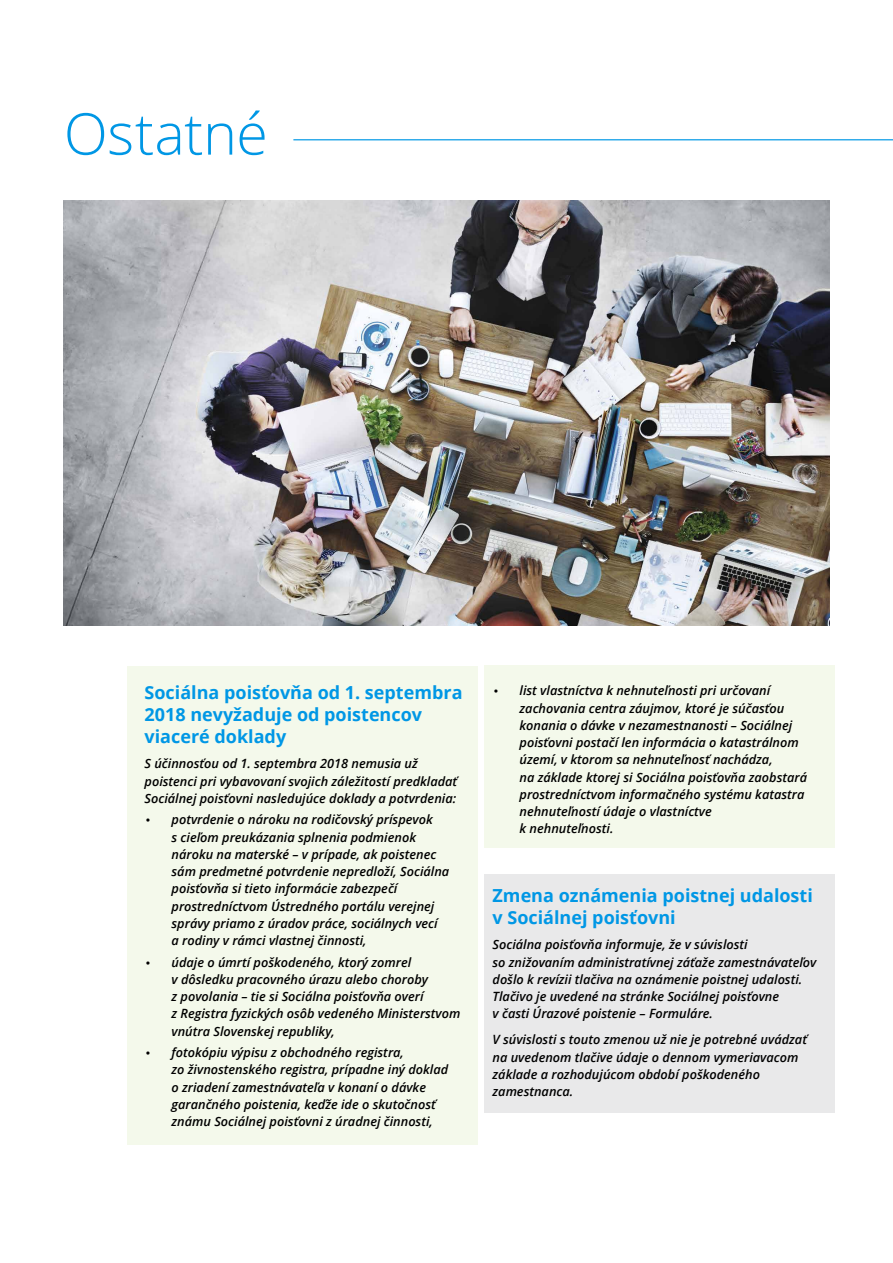
<style>
.page{position:relative;width:893px;height:1263px;background:#fff}
.page>*{position:absolute;margin:0;border:0;box-sizing:border-box;transform-origin:0 0}
.t1{font:300 57.6px "Open Sans";letter-spacing:-.01em;color:#0097e5}
.t2{font:700 18px/21.6px "Open Sans";color:#0097e5}
.t3{font:italic 600 12.75px/17.2px "Open Sans";color:#000}
.s1{font-family:"Frutiger Next Pro";font-weight:500}
</style>
<div class="page">
<div style="left:485px;top:874px;width:350px;height:238px;background:#e9e9ea"></div>
<div style="left:485px;top:665px;width:350px;height:182px;background:#f4f9eb"></div>
<div style="left:128px;top:666px;width:350px;height:478px;background:#f4f9eb"></div>
<img style="left:64px;top:201px;width:765px;height:424px">
<hr style="left:293px;top:139px;width:600px;height:1px;background:#33acea">
<h1 class="t1" style="left:64px;top:94px;width:206px">Ostatné</h1>
<h2 class="t2" style="left:145px;top:682px;width:319px">Sociálna poisťovňa od 1. septembra<br>2018 nevyžaduje od poistencov viaceré doklady</h2>
<p class="t3" style="left:145px;top:755px;width:314px">S účinnosťou od 1. septembra 2018 nemusia už poistenci pri vybavovaní svojich záležitostí predkladať<br>Sociálnej poisťovni nasledujúce doklady a potvrdenia:</p>
<p class="t3" style="left:172px;top:811px;width:279px;text-indent:-27px"><span class="s1">•</span> potvrdenie o nároku na rodičovský príspevok<br>s cieľom preukázania splnenia podmienok nároku na materské – v prípade, ak poistenec sám predmetné potvrdenie nepredloží, Sociálna poisťovňa si tieto informácie zabezpečí prostredníctvom Ústredného portálu verejnej správy priamo z úradov práce, sociálnych vecí<br>a rodiny v rámci vlastnej činnosti,</p>
<p class="t3" style="left:172px;top:953px;width:290px;text-indent:-27px"><span class="s1">•</span> údaje o úmrtí poškodeného, ktorý zomrel<br>v dôsledku pracovného úrazu alebo choroby<br>z povolania – tie si Sociálna poisťovňa overí<br>z Registra fyzických osôb vedeného Ministerstvom vnútra Slovenskej republiky,</p>
<p class="t3" style="left:172px;top:1044px;width:278px;text-indent:-27px"><span class="s1">•</span> fotokópiu výpisu z obchodného registra,<br>zo živnostenského registra, prípadne iný doklad o zriadení zamestnávateľa v konaní o dávke garančného poistenia, keďže ide o skutočnosť známu Sociálnej poisťovni z úradnej činnosti,</p>
<p class="t3" style="left:520px;top:682px;width:289px;text-indent:-27px"><span class="s1">•</span> list vlastníctva k nehnuteľnosti pri určovaní zachovania centra záujmov, ktoré je súčasťou konania o dávke v nezamestnanosti – Sociálnej poisťovni postačí len informácia o katastrálnom území, v ktorom sa nehnuteľnosť nachádza,<br>na základe ktorej si Sociálna poisťovňa zaobstará prostredníctvom informačného systému katastra nehnuteľností údaje o vlastníctve<br>k nehnuteľnosti.</p>
<h2 class="t2" style="left:493px;top:884px;width:322px">Zmena oznámenia poistnej udalosti v Sociálnej poisťovni</h2>
<p class="t3" style="left:493px;top:936px;width:325px">Sociálna poisťovňa informuje, že v súvislosti<br>so znižovaním administratívnej záťaže zamestnávateľov došlo k revízii tlačiva na oznámenie poistnej udalosti.<br>Tlačivo je uvedené na stránke Sociálnej poisťovne<br>v časti Úrazové poistenie – Formuláre.</p>
<p class="t3" style="left:493px;top:1031px;width:316px">V súvislosti s touto zmenou už nie je potrebné uvádzať na uvedenom tlačive údaje o dennom vymeriavacom základe a rozhodujúcom období poškodeného zamestnanca.</p>
</div>
